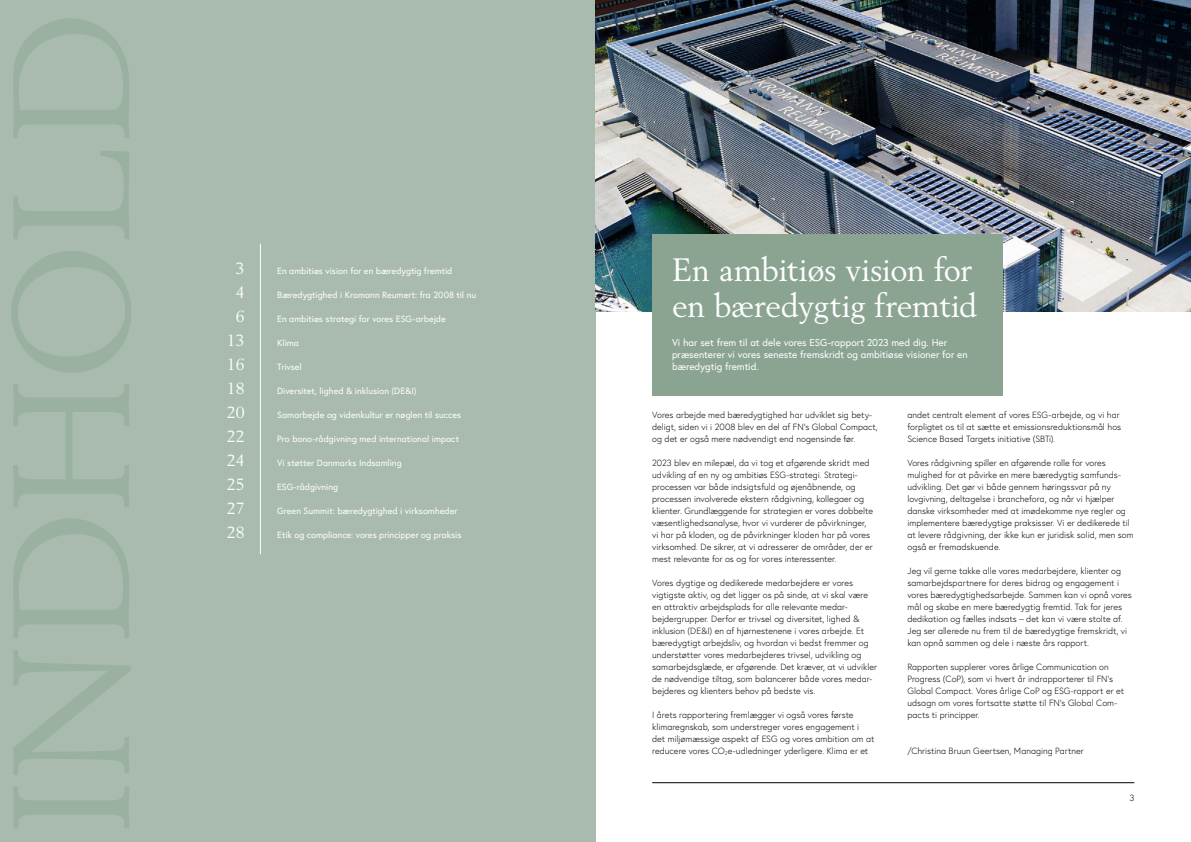
<style>
.page{position:relative;width:1191px;height:842px;background:#fff}
.page>*{position:absolute;margin:0;border:0;box-sizing:border-box;transform-origin:0 0}
.t1{font:32px/36px "Berling LT Std";letter-spacing:-.005em;color:#fff}
.t2{font:16px/24px "Berling LT Std";color:#fff;text-align:center}
.t3{font:10px/12px "Europa";letter-spacing:-.005em;color:#fff}
.t4{font:300 9px/12px "Europa";color:#000}
.t5{font:9px "Europa";color:#fff}
</style>
<div class="page">
<hr style="left:652px;top:782px;width:482px;height:1px;background:#000">
<div style="left:0;top:0;width:595px;height:842px;background:#a9bbae"></div>
<hr style="left:260px;top:244px;width:1px;height:310px;background:#fff">
<img style="left:595px;top:0;width:596px;height:312px">
<div style="left:652px;top:234px;width:350px;height:161px;background:#8ba492"></div>
<h2 class="t2" style="left:227px;top:256px;width:19px">3<br>4<br>6<br>13<br>16<br>18<br>20<br>22<br>24<br>25<br>27<br>28</h2>
<p class="t5" style="left:277px;top:265px;width:177px">En ambitiøs vision for en bæredygtig fremtid</p>
<p class="t5" style="left:277px;top:289px;width:200px">Bæredygtighed i Kromann Reumert: fra 2008 til nu</p>
<p class="t5" style="left:277px;top:313px;width:170px">En ambitiøs strategi for vores ESG-arbejde</p>
<p class="t5" style="left:277px;top:337px;width:23px">Klima</p>
<p class="t5" style="left:277px;top:361px;width:26px">Trivsel</p>
<p class="t5" style="left:277px;top:385px;width:141px">Diversitet, lighed &amp; inklusion (DE&amp;I)</p>
<p class="t5" style="left:277px;top:409px;width:185px">Samarbejde og videnkultur er nøglen til succes</p>
<p class="t5" style="left:277px;top:433px;width:183px">Pro bono-rådgivning med international impact</p>
<p class="t5" style="left:277px;top:457px;width:126px">Vi støtter Danmarks Indsamling</p>
<p class="t5" style="left:277px;top:481px;width:62px">ESG-rådgivning</p>
<p class="t5" style="left:277px;top:505px;width:182px">Green Summit: bæredygtighed i virksomheder</p>
<p class="t5" style="left:277px;top:529px;width:186px">Etik og compliance: vores principper og praksis</p>
<h1 class="t1" style="left:672px;top:251px;width:306px">En ambitiøs vision for en bæredygtig fremtid</h1>
<p class="t3" style="left:672px;top:336px;width:297px">Vi har set frem til at dele vores ESG-rapport 2023 med dig. Her præsenterer vi vores seneste fremskridt og ambitiøse visioner for en bæredygtig fremtid.</p>
<p class="t4" style="left:907px;top:409px;width:215px">andet centralt element af vores ESG-arbejde, og vi har forpligtet os til at sætte et emissionsreduktionsmål hos<br>Science Based Targets initiative (SBTi).</p>
<p class="t4" style="left:907px;top:457px;width:228px">Vores rådgivning spiller en afgørende rolle for vores mulighed for at påvirke en mere bæredygtig samfunds&shy;udvikling. Det gør vi både gennem høringssvar på ny lovgivning, deltagelse i branchefora, og når vi hjælper danske virksomheder med at imødekomme nye regler og implementere bæredygtige praksisser. Vi er dedikerede til at levere rådgivning, der ikke kun er juridisk solid, men som også er fremadskuende.</p>
<p class="t4" style="left:907px;top:565px;width:226px">Jeg vil gerne takke alle vores medarbejdere, klienter og samarbejdspartnere for deres bidrag og engagement i vores bæredygtighedsarbejde. Sammen kan vi opnå vores mål og skabe en mere bæredygtig fremtid. Tak for jeres dedikation og fælles indsats – det kan vi være stolte af.<br>Jeg ser allerede nu frem til de bæredygtige fremskridt, vi kan opnå sammen og dele i næste års rapport.</p>
<p class="t4" style="left:907px;top:661px;width:218px">Rapporten supplerer vores årlige Communication on Progress (CoP), som vi hvert år indrapporterer til FN's Global Compact. Vores årlige CoP og ESG-rapport er et udsagn om vores fortsatte støtte til FN's Global Com&shy;pacts ti principper.</p>
<p class="t4" style="left:907px;top:745px;width:178px">/Christina Bruun Geertsen, Managing Partner</p>
<p class="t4" style="left:652px;top:409px;width:227px">Vores arbejde med bæredygtighed har udviklet sig bety&shy;deligt, siden vi i 2008 blev en del af FN’s Global Compact, og det er også mere nødvendigt end nogensinde før.</p>
<p class="t4" style="left:652px;top:457px;width:222px">2023 blev en milepæl, da vi tog et afgørende skridt med udvikling af en ny og ambitiøs ESG-strategi. Strategi&shy;processen var både indsigtsfuld og øjenåbnende, og processen involverede ekstern rådgivning, kollegaer og klienter. Grundlæggende for strategien er vores dobbelte væsentlighedsanalyse, hvor vi vurderer de påvirkninger, vi har på kloden, og de påvirkninger kloden har på vores virksomhed. De sikrer, at vi adresserer de områder, der er mest relevante for os og for vores interessenter.</p>
<p class="t4" style="left:652px;top:577px;width:226px">Vores dygtige og dedikerede medarbejdere er vores vigtigste aktiv, og det ligger os på sinde, at vi skal være en attraktiv arbejdsplads for alle relevante medar&shy;bejdergrupper. Derfor er trivsel og diversitet, lighed &amp; inklusion (DE&amp;I) en af hjørnestenene i vores arbejde. Et bæredygtigt arbejdsliv, og hvordan vi bedst fremmer og understøtter vores medarbejderes trivsel, udvikling og samarbejdsglæde, er afgørende. Det kræver, at vi udvikler de nødvendige tiltag, som balancerer både vores medar&shy;bejderes og klienters behov på bedste vis.</p>
<p class="t4" style="left:652px;top:709px;width:224px">I årets rapportering fremlægger vi også vores første klimaregnskab, som understreger vores engagement i det miljømæssige aspekt af ESG og vores ambition om at reducere vores CO<sub>2</sub>e-udledninger yderligere. Klima er et</p>
<p class="t4" style="left:1129px;top:791px;width:6px">3</p>
</div>
